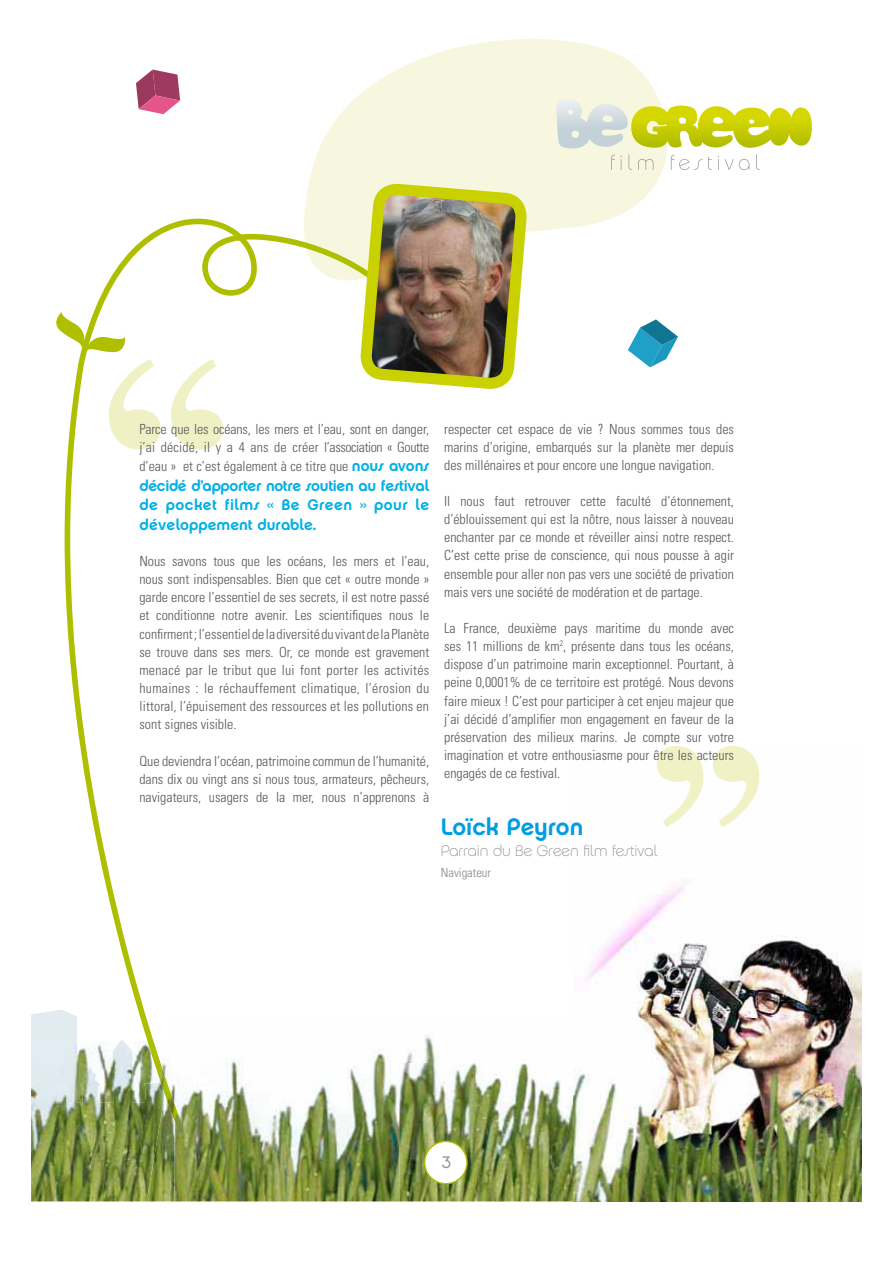
<style>
.page{position:relative;width:893px;height:1263px;background:#fff}
.page>*{position:absolute;margin:0;border:0;box-sizing:border-box;transform-origin:0 0}
.t1{font:23.7px "Chalet New York Nineteen Seventy";color:#009ee0}
.t2{font:16.8px "Chalet London Nineteen Seventy";color:#949597}
.t3{font:15.3px/19.5px "Chalet New York Nineteen Seventy";letter-spacing:.02em;color:#00b0e6;text-align:justify}
.t4{font:15.3px "Chalet Paris Nineteen Seventy";color:#87888a}
.t5{font:300 condensed 13.95px/18.1px "Univers";color:#58585a;text-align:justify}
.t6{font:300 condensed 12.6px "Univers";color:#87888a}
.s1{font-family:"Chalet New York Nineteen Seventy";font-weight:400;font-stretch:normal;font-size:15.3px;color:#00b0e6}
</style>
<div class="page">
<svg style="left:31px;top:1010px;width:34px;height:31px"></svg>
<img style="left:585px;top:774px;width:276px;height:427px">
<svg style="left:304px;top:39px;width:358px;height:192px;fill:#f6f7de"></svg>
<svg style="left:65px;top:219px;width:289px;height:822px"></svg>
<img style="left:165px;top:1064px;width:206px;height:137px">
<img style="left:31px;top:1041px;width:134px;height:160px">
<img style="left:147px;top:1041px;width:28px;height:80px">
<img style="left:175px;top:1018px;width:441px;height:46px">
<img style="left:371px;top:1064px;width:245px;height:137px">
<img style="left:175px;top:1105px;width:12px;height:35px">
<svg style="left:556px;top:99px;width:256px;height:71px"></svg>
<div style="left:425px;top:1141px;width:42px;height:43px;background:#fff;border-radius:50%"></div>
<div style="left:424px;top:1141px;width:44px;height:43px;border:1px solid #aebf00;border-radius:50%"></div>
<svg style="left:109px;top:359px;width:114px;height:91px"></svg>
<svg style="left:657px;top:746px;width:102px;height:81px"></svg>
<svg style="left:56px;top:310px;width:73px;height:42px"></svg>
<img style="left:354px;top:177px;width:179px;height:212px">
<svg style="left:628px;top:319px;width:50px;height:48px"></svg>
<svg style="left:136px;top:70px;width:44px;height:44px"></svg>
<p class="t5" style="left:139px;top:421px;width:291px">Parce que les océans, les mers et l’eau, sont en danger, j’ai décidé, il y a 4 ans de créer l’association « Goutte</p>
<p class="t5" style="left:139px;top:459px;width:291px">d’eau » et c’est également à ce titre que <span class="s1">nous avons</span></p>
<p class="t3" style="left:139px;top:477px;width:291px">décidé d’apporter notre soutien au festival de pocket films « Be Green » pour le développement durable.</p>
<p class="t5" style="left:139px;top:553px;width:291px">Nous savons tous que les océans, les mers et l’eau, nous sont indispensables. Bien que cet « outre monde » garde encore l’essentiel de ses secrets, il est notre passé et conditionne notre avenir. Les scientifiques nous le confirment ; l’essentiel de la diversité du vivant de la Planète se trouve dans ses mers. Or, ce monde est gravement menacé par le tribut que lui font porter les activités humaines : le réchauffement climatique, l’érosion du littoral, l’épuisement des ressources et les pollutions en sont signes visible.</p>
<p class="t5" style="left:139px;top:753px;width:291px">Que deviendra l’océan, patrimoine commun de l’humanité, dans dix ou vingt ans si nous tous, armateurs, pêcheurs, navigateurs, usagers de la mer, nous n’apprenons à</p>
<p class="t5" style="left:444px;top:421px;width:291px">respecter cet espace de vie ? Nous sommes tous des marins d’origine, embarqués sur la planète mer depuis des millénaires et pour encore une longue navigation.</p>
<p class="t5" style="left:444px;top:493px;width:291px">Il nous faut retrouver cette faculté d’étonnement, d’éblouissement qui est la nôtre, nous laisser à nouveau enchanter par ce monde et réveiller ainsi notre respect.<br>C’est cette prise de conscience, qui nous pousse à agir ensemble pour aller non pas vers une société de privation mais vers une société de modération et de partage.</p>
<p class="t5" style="left:444px;top:620px;width:291px">La France, deuxième pays maritime du monde avec ses 11 millions de km<sup>2</sup>, présente dans tous les océans, dispose d’un patrimoine marin exceptionnel. Pourtant, à peine 0,0001% de ce territoire est protégé. Nous devons faire mieux ! C’est pour participer à cet enjeu majeur que j’ai décidé d’amplifier mon engagement en faveur de la préservation des milieux marins. Je compte sur votre imagination et votre enthousiasme pour être les acteurs engagés de ce festival.</p>
<h1 class="t1" style="left:441px;top:817px;width:144px">Loïck Peyron</h1>
<p class="t4" style="left:441px;top:841px;width:218px">Parrain du Be Green film festival</p>
<p class="t6" style="left:441px;top:867px;width:52px">Navigateur</p>
<p class="t2" style="left:442px;top:1152px;width:11px">3</p>
</div>
